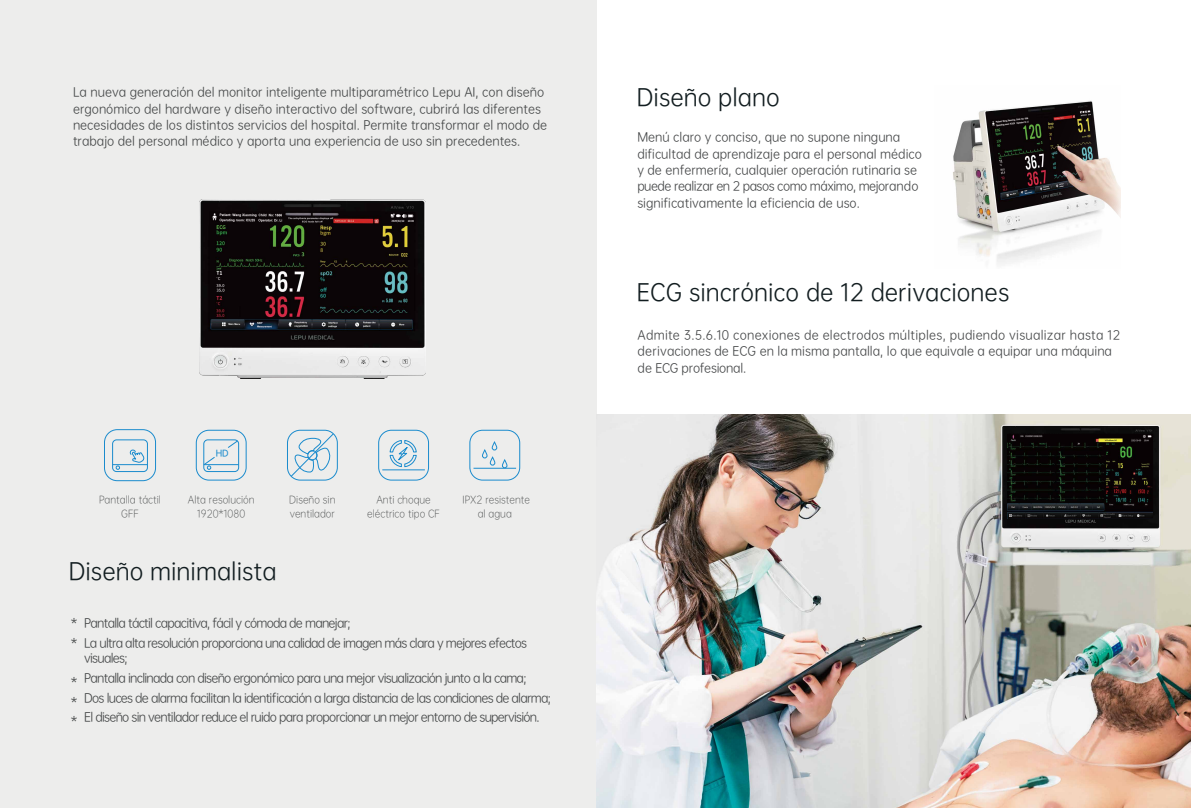
<style>
.page{position:relative;width:1191px;height:808px;background:#fff}
.page>*{position:absolute;margin:0;border:0;box-sizing:border-box;transform-origin:0 0}
.t1{font:23px "OPPO Sans R";color:#121d20}
.t2{font:12px/16.4px "OPPO Sans R";color:#414344}
.t3{font:12px/19.6px "OPPO Sans R";letter-spacing:-.06em;color:#414344}
.t4{font:10px/14px "OPPO Sans L";color:#414344;text-align:center}
.t5{font:8.5px "OPPO Sans M";color:#1a8bcd}
</style>
<div class="page">
<img style="left:953px;top:100px;width:167px;height:164px">
<div style="left:0;top:0;width:596px;height:808px;background:#ededec"></div>
<img style="left:199px;top:200px;width:226px;height:179px">
<div style="left:196px;top:430px;width:50px;height:50px;border:1px solid #1a8bcd;border-radius:13px"></div>
<div style="left:378px;top:430px;width:51px;height:51px;border:1px solid #1a8bcd;border-radius:13px"></div>
<div style="left:287px;top:430px;width:51px;height:50px;border:1px solid #1a8bcd;border-radius:13px"></div>
<div style="left:104px;top:429px;width:52px;height:52px;border:1px solid #1a8bcd;border-radius:13px"></div>
<div style="left:469px;top:430px;width:51px;height:51px;border:1px solid #1a8bcd;border-radius:13px"></div>
<div style="left:112px;top:439px;width:36px;height:33px;border:1px solid #1a8bcd;border-radius:4px"></div>
<hr style="left:113px;top:464px;width:34px;height:1px;background:#1a8bcd">
<svg style="left:116px;top:465px;width:4px;height:5px"></svg>
<svg style="left:129px;top:449px;width:15px;height:14px"></svg>
<div style="left:203px;top:439px;width:36px;height:33px;border:1px solid #1a8bcd;border-radius:4px"></div>
<hr style="left:204px;top:464px;width:35px;height:1px;background:#1a8bcd">
<svg style="left:227px;top:440px;width:12px;height:9px"></svg>
<svg style="left:203px;top:456px;width:13px;height:14px"></svg>
<svg style="left:290px;top:433px;width:44px;height:44px"></svg>
<div style="left:482px;top:450px;width:5px;height:8px;border:1px solid #1a8bcd;border-radius:2px"></div>
<div style="left:492px;top:442px;width:5px;height:8px;border:1px solid #1a8bcd;border-radius:2px"></div>
<div style="left:502px;top:459px;width:5px;height:9px;border:1px solid #1a8bcd;border-radius:2px"></div>
<div style="left:490px;top:457px;width:5px;height:8px;border:1px solid #1a8bcd;border-radius:2px"></div>
<hr style="left:473px;top:468px;width:43px;height:1px;background:#1a8bcd">
<hr style="left:382px;top:469px;width:43px;height:1px;background:#1a8bcd">
<svg style="left:389px;top:440px;width:28px;height:28px"></svg>
<img style="left:596px;top:414px;width:595px;height:394px">
<img style="left:1007px;top:434px;width:145px;height:84px">
<p class="t2" style="left:73px;top:83px;width:476px">La nueva generación del monitor inteligente multiparamétrico Lepu AI, con diseño ergonómico del hardware y diseño interactivo del software, cubrirá las diferentes necesidades de los distintos servicios del hospital. Permite transformar el modo de trabajo del personal médico y aporta una experiencia de uso sin precedentes.</p>
<p class="t5" style="left:216px;top:446px;width:14px">HD</p>
<p class="t4" style="left:99px;top:492px;width:63px">Pantalla táctil<br>GFF</p>
<p class="t4" style="left:367px;top:492px;width:74px">Anti choque eléctrico tipo CF</p>
<p class="t4" style="left:462px;top:492px;width:69px">IPX2 resistente al agua</p>
<p class="t4" style="left:188px;top:492px;width:68px">Alta resolución<br>1920*1080</p>
<p class="t4" style="left:289px;top:492px;width:48px;text-align:left">Diseño sin ventilador</p>
<h1 class="t1" style="left:69px;top:553px;width:209px">Diseño minimalista</h1>
<p class="t3" style="left:84px;top:612px;width:444px">Pantalla táctil capacitiva, fácil y cómoda de manejar;<br>La ultra alta resolución proporciona una calidad de imagen más clara y mejores efectos</p>
<p class="t3" style="left:84px;top:648px;width:468px">visuales;<br>Pantalla inclinada con diseño ergonómico para una mejor visualización junto a la cama;<br>Dos luces de alarma facilitan la identificación a larga distancia de las condiciones de alarma; El diseño sin ventilador reduce el ruido para proporcionar un mejor entorno de supervisión.</p>
<p class="t2" style="left:71px;top:612px;width:8px;line-height:19.6px">* *</p>
<p class="t2" style="left:71px;top:671px;width:8px;line-height:19.6px;text-align:justify">* * *</p>
<h1 class="t1" style="left:637px;top:79px;width:144px">Diseño plano</h1>
<p class="t2" style="left:637px;top:128px;width:286px">Menú claro y conciso, que no supone ninguna dificultad de aprendizaje para el personal médico y de enfermería, cualquier operación rutinaria se puede realizar en 2 pasos como máximo, mejorando significativamente la eficiencia de uso.</p>
<h1 class="t1" style="left:637px;top:274px;width:374px">ECG sincrónico de 12 derivaciones</h1>
<p class="t2" style="left:637px;top:326px;width:484px">Admite 3.5.6.10 conexiones de electrodos múltiples, pudiendo visualizar hasta 12 derivaciones de ECG en la misma pantalla, lo que equivale a equipar una máquina de ECG profesional.</p>
</div>
